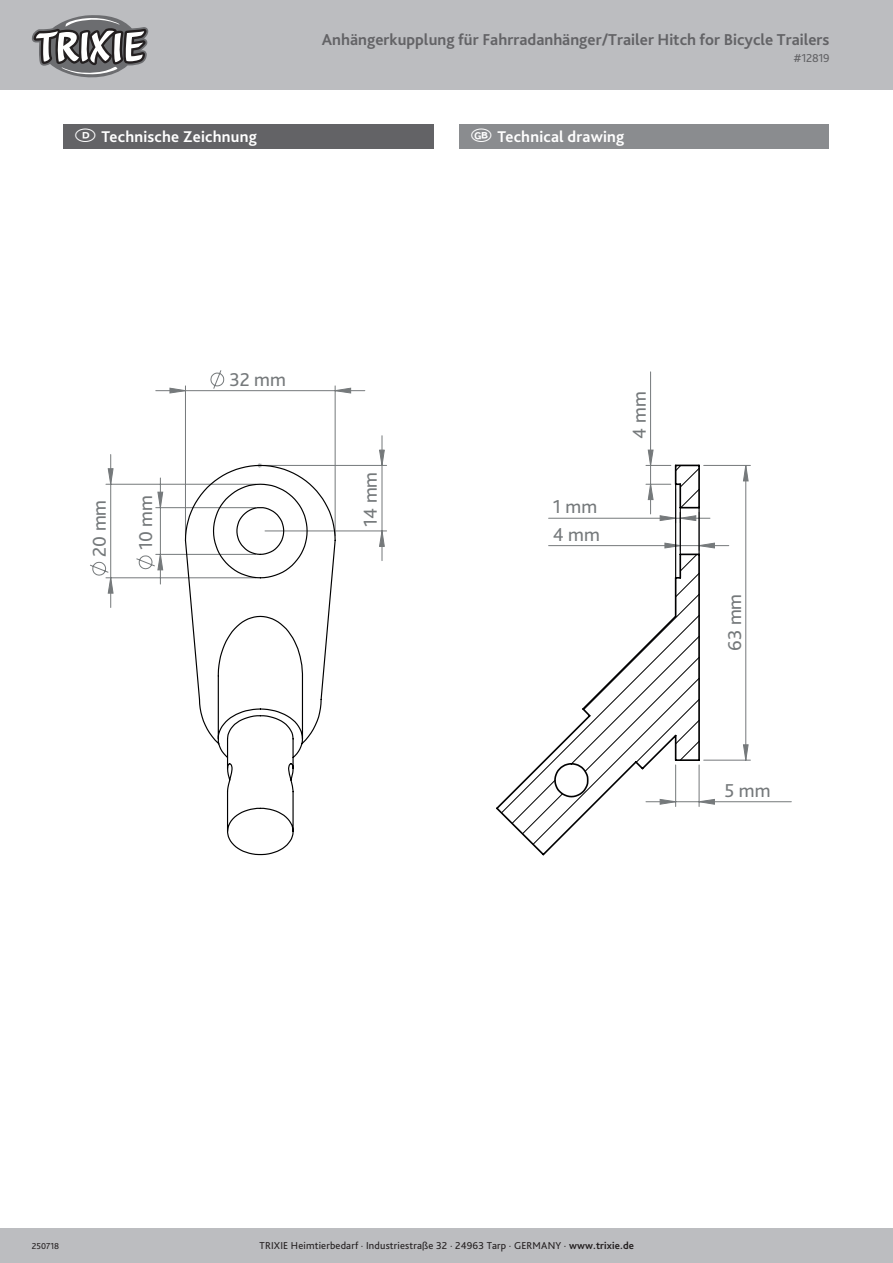
<style>
.page{position:relative;width:893px;height:1263px;background:#fff}
.page>*{position:absolute;margin:0;border:0;box-sizing:border-box;transform-origin:0 0}
.t1{font:19.5px "Bliss Pro";color:#75797b}
.t2{font:700 16.5px "Bliss Pro";color:#636366}
.t3{font:700 16.2px "Bliss Pro";letter-spacing:.015em;color:#fff}
.t4{font:12px "Bliss Pro";letter-spacing:-.03em;color:#636366}
.t5{font:10.5px "Bliss Pro";letter-spacing:.015em;color:#231f20}
.t6{font:9px "Bliss Pro";color:#231f20}
.s1{font-weight:700}
</style>
<div class="page">
<hr style="left:264px;top:465px;width:123px;height:1px;background:#75797b">
<hr style="left:265px;top:530px;width:122px;height:1px;background:#75797b">
<hr style="left:382px;top:531px;width:1px;height:30px;background:#75797b">
<hr style="left:335px;top:386px;width:1px;height:150px;background:#75797b">
<hr style="left:185px;top:386px;width:1px;height:150px;background:#75797b">
<hr style="left:335px;top:390px;width:30px;height:1px;background:#75797b">
<hr style="left:106px;top:484px;width:150px;height:1px;background:#75797b">
<hr style="left:106px;top:577px;width:150px;height:1px;background:#75797b">
<hr style="left:110px;top:454px;width:1px;height:30px;background:#75797b">
<hr style="left:156px;top:507px;width:100px;height:1px;background:#75797b">
<hr style="left:156px;top:554px;width:100px;height:1px;background:#75797b">
<svg style="left:379px;top:436px;width:6px;height:111px"></svg>
<svg style="left:184px;top:464px;width:152px;height:392px"></svg>
<hr style="left:699px;top:801px;width:92px;height:1px;background:#75797b">
<hr style="left:704px;top:760px;width:46px;height:1px;background:#75797b">
<hr style="left:704px;top:465px;width:46px;height:1px;background:#75797b">
<hr style="left:650px;top:372px;width:1px;height:93px;background:#75797b">
<svg style="left:647px;top:449px;width:102px;height:356px"></svg>
<svg style="left:496px;top:464px;width:205px;height:392px"></svg>
<svg style="left:156px;top:370px;width:195px;height:24px"></svg>
<svg style="left:90px;top:468px;width:74px;height:139px"></svg>
<div style="left:0;top:0;width:893px;height:89px;background:#bcbdc0"></div>
<div style="left:0;top:1229px;width:893px;height:34px;background:#bcbdc0"></div>
<svg style="left:32px;top:15px;width:116px;height:63px"></svg>
<div style="left:63px;top:124px;width:371px;height:24px;background:#636366"></div>
<div style="left:459px;top:124px;width:370px;height:24px;background:#8a8c8f"></div>
<h2 class="t2" style="left:322px;top:29px;width:509px">Anhängerkupplung für Fahrradanhänger/Trailer Hitch for Bicycle Trailers</h2>
<p class="t4" style="left:794px;top:50px;width:37px">#12819</p>
<h3 class="t3" style="left:101px;top:126px;width:157px">Technische Zeichnung</h3>
<h3 class="t3" style="left:497px;top:126px;width:129px">Technical drawing</h3>
<h1 class="t1" style="left:87px;top:557px;width:58px;rotate:-90deg">20 mm</h1>
<h1 class="t1" style="left:134px;top:550px;width:57px;rotate:-90deg">10 mm</h1>
<h1 class="t1" style="left:229px;top:367px;width:58px">32 mm</h1>
<h1 class="t1" style="left:358px;top:527px;width:57px;rotate:-90deg">14 mm</h1>
<h1 class="t1" style="left:553px;top:495px;width:46px">1 mm</h1>
<h1 class="t1" style="left:553px;top:522px;width:48px">4 mm</h1>
<h1 class="t1" style="left:627px;top:438px;width:48px;rotate:-90deg">4 mm</h1>
<h1 class="t1" style="left:722px;top:651px;width:59px;rotate:-90deg">63 mm</h1>
<h1 class="t1" style="left:724px;top:778px;width:48px">5 mm</h1>
<p class="t6" style="left:32px;top:1240px;width:29px">250718</p>
<p class="t5" style="left:260px;top:1239px;width:376px">TRIXIE Heimtierbedarf · Industriestraße 32 · 24963 Tarp · GERMANY · <span class="s1">www.trixie.de</span></p>
</div>
